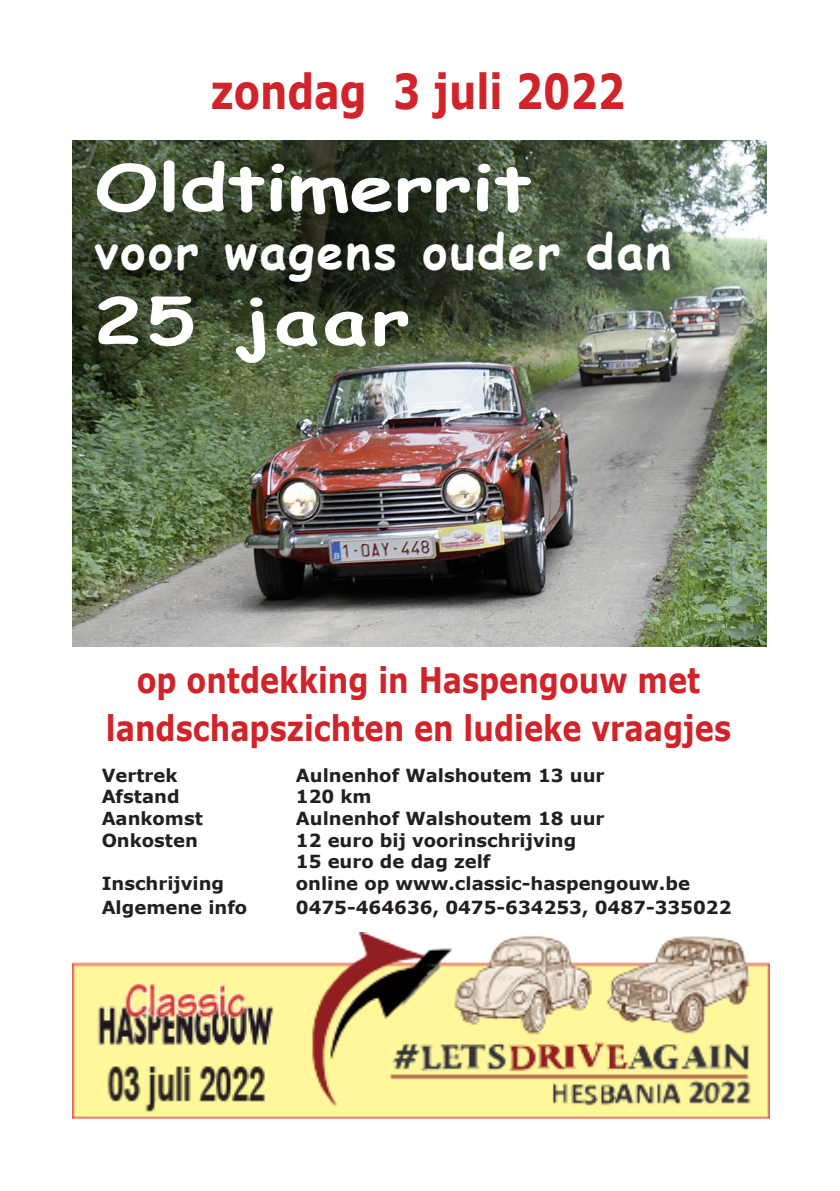
<style>
.page{position:relative;width:840px;height:1191px;background:#fff}
.page>*{position:absolute;margin:0;border:0;box-sizing:border-box;transform-origin:0 0}
.t1{font:700 64px "Comic Sans MS";color:#fff;scale:1.25 1}
.t2{font:700 48px "Comic Sans MS";letter-spacing:.05em;color:#fff}
.t3{font:700 48px "Verdana";color:#d1232a;scale:.8 1}
.t4{font:700 35.2px "Verdana";color:#d1232a;scale:.82 1}
.t5{font:700 18px "Verdana";color:#231f20}
</style>
<div class="page">
<img style="left:73px;top:140px;width:693px;height:506px">
<img style="left:73px;top:932px;width:696px;height:188px">
<p class="t3" style="left:210px;top:61px;width:519px">zondag 3 juli 2022</p>
<p class="t1" style="left:94px;top:140px;width:351px">Oldtimerrit</p>
<p class="t2" style="left:94px;top:216px;width:577px">voor wagens ouder dan</p>
<p class="t1" style="left:93px;top:274px;width:254px">25 jaar</p>
<p class="t4" style="left:137px;top:658px;width:688px">op ontdekking in Haspengouw met</p>
<p class="t4" style="left:106px;top:706px;width:763px">landschapszichten en ludieke vraagjes</p>
<p class="t5" style="left:102px;top:763px;width:77px">Vertrek</p>
<p class="t5" style="left:296px;top:763px;width:310px">Aulnenhof Walshoutem 13 uur</p>
<p class="t5" style="left:102px;top:785px;width:79px">Afstand</p>
<p class="t5" style="left:296px;top:785px;width:77px">120 km</p>
<p class="t5" style="left:102px;top:807px;width:103px">Aankomst</p>
<p class="t5" style="left:296px;top:807px;width:310px">Aulnenhof Walshoutem 18 uur</p>
<p class="t5" style="left:102px;top:828px;width:98px">Onkosten</p>
<p class="t5" style="left:296px;top:828px;width:282px">12 euro bij voorinschrijving</p>
<p class="t5" style="left:296px;top:850px;width:196px">15 euro de dag zelf</p>
<p class="t5" style="left:102px;top:871px;width:124px">Inschrijving</p>
<p class="t5" style="left:296px;top:871px;width:395px">online op www.classic-haspengouw.be</p>
<p class="t5" style="left:102px;top:895px;width:147px">Algemene info</p>
<p class="t5" style="left:296px;top:895px;width:437px">0475-464636, 0475-634253, 0487-335022</p>
</div>
